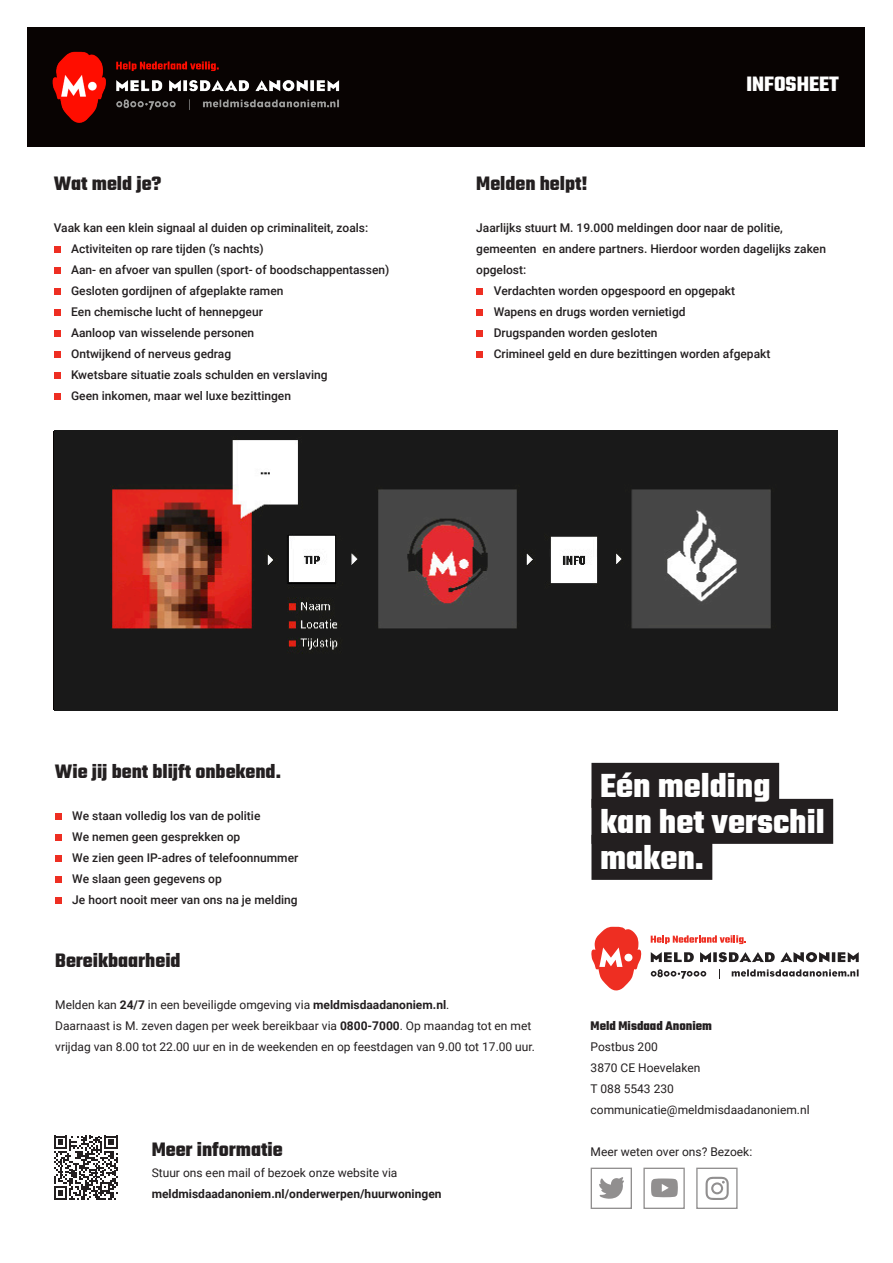
<style>
.page{position:relative;width:893px;height:1263px;background:#fff}
.page>*{position:absolute;margin:0;border:0;box-sizing:border-box;transform-origin:0 0}
.Kopregel_met_zwarte_balk{font:700 36px "Teko";color:#fff}
.Teko_bold_15_15_wit{font:700 22.5px "Teko";color:#fff}
.Tussenkop{font:700 21px "Teko";color:#231f20}
.Teko_bold_9_14{font:700 13.5px "Teko";color:#231f20}
.Tekst-8_14{font:500 12px/21px "Roboto";color:#231f20}
.Tekst-8_14-2{font:12px/21px "Roboto";color:#231f20}
.Tekst_bold_8_14{font:700 12px "Roboto";color:#231f20}
.s1{font-weight:700}
</style>
<div class="page">
<div style="left:55px;top:813px;width:7px;height:7px;background:#ee2e22"></div>
<div style="left:55px;top:834px;width:7px;height:7px;background:#ee2e22"></div>
<div style="left:55px;top:855px;width:7px;height:7px;background:#ee2e22"></div>
<div style="left:55px;top:876px;width:7px;height:7px;background:#ee2e22"></div>
<div style="left:55px;top:897px;width:7px;height:7px;background:#ee2e22"></div>
<div style="left:28px;top:28px;width:837px;height:119px;background:#080302"></div>
<img style="left:52px;top:51px;width:288px;height:72px">
<svg style="left:590px;top:1167px;width:148px;height:42px"></svg>
<svg style="left:54px;top:1135px;width:64px;height:65px"></svg>
<div style="left:591px;top:763px;width:188px;height:45px;background:#231f20"></div>
<div style="left:591px;top:799px;width:242px;height:45px;background:#231f20"></div>
<div style="left:591px;top:835px;width:121px;height:45px;background:#231f20"></div>
<svg style="left:591px;top:927px;width:51px;height:63px"></svg>
<svg style="left:651px;top:952px;width:208px;height:10px"></svg>
<svg style="left:651px;top:969px;width:55px;height:10px"></svg>
<svg style="left:732px;top:969px;width:127px;height:8px"></svg>
<svg style="left:651px;top:935px;width:95px;height:9px"></svg>
<img style="left:54px;top:431px;width:784px;height:280px">
<div style="left:476px;top:288px;width:7px;height:7px;background:#ee2e22"></div>
<div style="left:476px;top:309px;width:7px;height:7px;background:#ee2e22"></div>
<div style="left:476px;top:330px;width:7px;height:7px;background:#ee2e22"></div>
<div style="left:476px;top:351px;width:7px;height:7px;background:#ee2e22"></div>
<div style="left:54px;top:246px;width:6px;height:7px;background:#ee2e22"></div>
<div style="left:54px;top:267px;width:6px;height:7px;background:#ee2e22"></div>
<div style="left:54px;top:288px;width:6px;height:7px;background:#ee2e22"></div>
<div style="left:54px;top:309px;width:6px;height:7px;background:#ee2e22"></div>
<div style="left:54px;top:330px;width:6px;height:7px;background:#ee2e22"></div>
<div style="left:54px;top:351px;width:6px;height:7px;background:#ee2e22"></div>
<div style="left:54px;top:372px;width:6px;height:7px;background:#ee2e22"></div>
<div style="left:54px;top:393px;width:6px;height:7px;background:#ee2e22"></div>
<p class="Tussenkop" style="left:54px;top:169px;width:109px">Wat meld je?</p>
<p class="Tekst-8_14" style="left:54px;top:216px;width:316px">Vaak kan een klein signaal al duiden op criminaliteit, zoals:</p>
<p class="Tekst-8_14" style="left:71px;top:237px;width:194px">Activiteiten op rare tijden (’s nachts)</p>
<p class="Tekst-8_14" style="left:71px;top:258px;width:320px">Aan- en afvoer van spullen (sport- of boodschappentassen)</p>
<p class="Tekst-8_14" style="left:71px;top:279px;width:214px">Gesloten gordijnen of afgeplakte ramen</p>
<p class="Tekst-8_14" style="left:71px;top:300px;width:193px">Een chemische lucht of hennepgeur</p>
<p class="Tekst-8_14" style="left:71px;top:321px;width:185px">Aanloop van wisselende personen</p>
<p class="Tekst-8_14" style="left:71px;top:342px;width:162px">Ontwijkend of nerveus gedrag</p>
<p class="Tekst-8_14" style="left:71px;top:363px;width:258px">Kwetsbare situatie zoals schulden en verslaving</p>
<p class="Tekst-8_14" style="left:71px;top:384px;width:221px">Geen inkomen, maar wel luxe bezittingen</p>
<p class="Teko_bold_15_15_wit" style="left:746px;top:70px;width:94px">INFOSHEET</p>
<p class="Tussenkop" style="left:476px;top:169px;width:113px">Melden helpt!</p>
<p class="Tekst-8_14" style="left:476px;top:216px;width:351px">Jaarlijks stuurt M. 19.000 meldingen door naar de politie, gemeenten en andere partners. Hierdoor worden dagelijks zaken opgelost:</p>
<p class="Tekst-8_14" style="left:494px;top:279px;width:243px">Verdachten worden opgespoord en opgepakt</p>
<p class="Tekst-8_14" style="left:494px;top:300px;width:193px">Wapens en drugs worden vernietigd</p>
<p class="Tekst-8_14" style="left:494px;top:321px;width:165px">Drugspanden worden gesloten</p>
<p class="Tekst-8_14" style="left:494px;top:342px;width:278px">Crimineel geld en dure bezittingen worden afgepakt</p>
<p class="Tussenkop" style="left:55px;top:757px;width:228px">Wie jij bent blijft onbekend.</p>
<p class="Tekst-8_14" style="left:72px;top:804px;width:190px">We staan volledig los van de politie</p>
<p class="Tekst-8_14" style="left:72px;top:825px;width:170px">We nemen geen gesprekken op</p>
<p class="Tekst-8_14" style="left:72px;top:846px;width:228px">We zien geen IP-adres of telefoonnummer</p>
<p class="Tekst-8_14" style="left:72px;top:867px;width:151px">We slaan geen gegevens op</p>
<p class="Tekst-8_14" style="left:72px;top:888px;width:227px">Je hoort nooit meer van ons na je melding</p>
<p class="Kopregel_met_zwarte_balk" style="left:600px;top:762px;width:172px">Eén melding</p>
<p class="Kopregel_met_zwarte_balk" style="left:600px;top:798px;width:226px">kan het verschil</p>
<p class="Kopregel_met_zwarte_balk" style="left:600px;top:834px;width:105px">maken.</p>
<p class="Tussenkop" style="left:55px;top:946px;width:127px">Bereikbaarheid</p>
<p class="Tekst-8_14-2" style="left:55px;top:993px;width:481px">Melden kan <span class="s1">24/7</span> in een beveiligde omgeving via <span class="s1">meldmisdaadanoniem.nl</span>.<br>Daarnaast is M. zeven dagen per week bereikbaar via <span class="s1">0800-7000</span>. Op maandag tot en met vrijdag van 8.00 tot 22.00 uur en in de weekenden en op feestdagen van 9.00 tot 17.00 uur.</p>
<p class="Teko_bold_9_14" style="left:591px;top:1017px;width:123px">Meld Misdaad Anoniem</p>
<p class="Tekst-8_14-2" style="left:591px;top:1035px;width:69px">Postbus 200</p>
<p class="Tekst-8_14-2" style="left:591px;top:1056px;width:111px">3870 CE Hoevelaken</p>
<p class="Tekst-8_14-2" style="left:591px;top:1077px;width:85px">T 088 5543 230</p>
<p class="Tekst-8_14-2" style="left:591px;top:1098px;width:220px">communicatie@meldmisdaadanoniem.nl</p>
<p class="Tussenkop" style="left:152px;top:1135px;width:132px">Meer informatie</p>
<p class="Tekst-8_14-2" style="left:591px;top:1140px;width:163px">Meer weten over ons? Bezoek:</p>
<p class="Tekst-8_14-2" style="left:152px;top:1161px;width:247px">Stuur ons een mail of bezoek onze website via</p>
<p class="Tekst_bold_8_14" style="left:152px;top:1185px;width:291px">meldmisdaadanoniem.nl/onderwerpen/huurwoningen</p>
</div>
